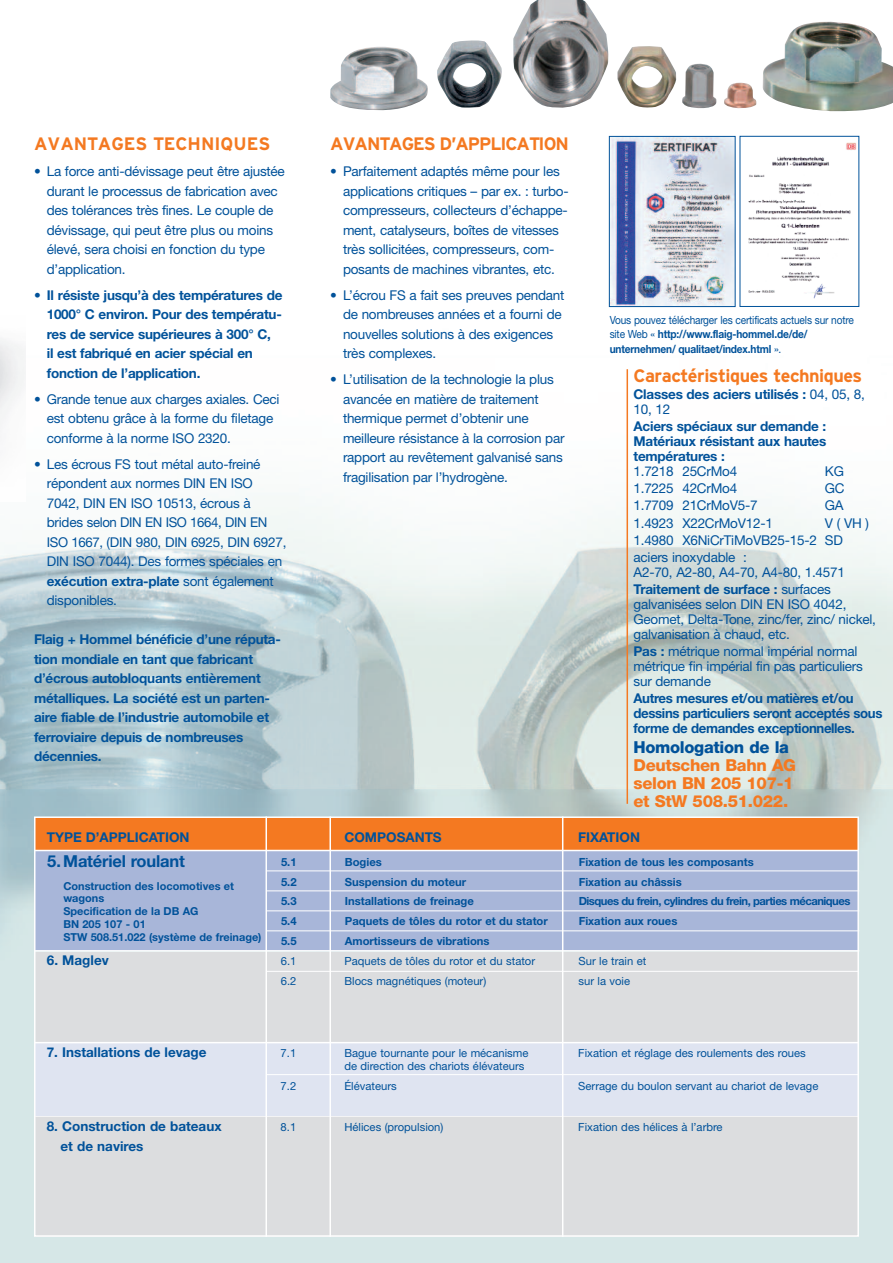
<style>
.page{position:relative;width:893px;height:1263px;background:#fff}
.page>*{position:absolute;margin:0;border:0;box-sizing:border-box;transform-origin:0 0}
.t1{font:700 18px "Luxmate";letter-spacing:-.03em;color:#f47921}
.t2{font:700 18px "Luxmate";letter-spacing:-.055em;color:#f47921}
.t3{font:700 18px "Luxmate";color:#f47921}
.t4{font:800 16.5px/18px "Helvetica Neue";letter-spacing:-.02em;color:#f47921}
.t5{font:700 16.5px "Helvetica Neue";letter-spacing:-.01em;color:#01529a}
.t6{font:800 16.5px "Helvetica Neue";letter-spacing:-.02em;color:#01529a}
.t7{font:13.5px/19.5px "Helvetica Neue";letter-spacing:-.015em;color:#01529a}
.t8{font:700 13.5px/19.5px "Helvetica Neue";letter-spacing:-.015em;color:#01529a}
.t9{font:13.5px/15px "Helvetica Neue Bold TT";letter-spacing:-.015em;color:#01529a;text-align:justify}
.t10{font:11.25px "Helvetica Neue";color:#01529a}
.t11{font:11.25px "Helvetica Neue Bold TT";color:#01529a}
.t12{font:700 11.25px/14.2px "Helvetica Neue";letter-spacing:-.015em;color:#01529a;scale:.9 1}
.t13{font:11.25px "Helvetica Neue Bold TT";letter-spacing:-.045em;color:#01529a}
.t14{font:10.95px/12.8px "Helvetica Neue Bold TT";color:#01529a}
.s1{font-weight:400}
.s2{font-weight:700}
.s3{font-family:"Helvetica Neue"}
.s4{font-family:"Helvetica Neue Bold TT"}
</style>
<div class="page">
<img style="left:0;top:277px;width:893px;height:986px">
<div style="left:34px;top:851px;width:824px;height:100px;background:#a8b6d9"></div>
<div style="left:34px;top:817px;width:825px;height:33px;background:#f47921"></div>
<hr style="left:0;top:669px;width:1px;height:122px;background:#fff">
<div style="left:34px;top:952px;width:825px;height:90px;background:#dcdddf"></div>
<div style="left:34px;top:1116px;width:825px;height:121px;background:#dcdddf"></div>
<hr style="left:626px;top:369px;width:2px;height:435px;background:#f47921">
<hr style="left:35px;top:1115px;width:823px;height:2px;background:#fff">
<img style="left:0;top:277px;width:26px;height:224px">
<img style="left:330px;top:0;width:563px;height:112px">
<img style="left:611px;top:138px;width:122px;height:167px">
<div style="left:609px;top:136px;width:126px;height:171px;border:1px solid #01529a"></div>
<img style="left:742px;top:142px;width:115px;height:163px">
<div style="left:740px;top:136px;width:119px;height:171px;border:1px solid #01529a"></div>
<div style="left:35px;top:1043px;width:822px;height:72px;background:#dfe4f1"></div>
<hr style="left:265px;top:816px;width:2px;height:421px;background:#fff">
<hr style="left:329px;top:816px;width:2px;height:421px;background:#fff">
<hr style="left:562px;top:816px;width:1px;height:421px;background:#fff">
<hr style="left:266px;top:971px;width:593px;height:1px;background:#fff">
<hr style="left:34px;top:850px;width:825px;height:1px;background:#fff">
<hr style="left:34px;top:1042px;width:825px;height:1px;background:#fff">
<div style="left:34px;top:816px;width:825px;height:421px;border:2px solid #fff"></div>
<hr style="left:34px;top:950px;width:825px;height:1px;background:#fff">
<hr style="left:267px;top:930px;width:592px;height:1px;background:#fff">
<hr style="left:267px;top:910px;width:592px;height:1px;background:#fff">
<hr style="left:267px;top:890px;width:592px;height:1px;background:#fff">
<hr style="left:267px;top:870px;width:592px;height:1px;background:#fff">
<hr style="left:266px;top:1074px;width:593px;height:1px;background:#fff">
<h1 class="t3" style="left:34px;top:134px;width:238px">AVANTAGES TECHNIQUES</h1>
<p class="t7" style="left:47px;top:163px;width:240px;text-indent:-13px">• La force anti-dévissage peut être ajustée durant le processus de fabrication avec des tolérances très fines. Le couple de dévissage, qui peut être plus ou moins élevé, sera choisi en fonction du type d’application.</p>
<p class="t8" style="left:47px;top:286px;width:237px;text-indent:-13px"><span class="s1">•</span> Il résiste jusqu’à des températures de 1000° C environ. Pour des températu&shy;res de service supérieures à 300° C,<br>il est fabriqué en acier spécial en fonction de l’application.</p>
<p class="t7" style="left:47px;top:390px;width:234px;text-indent:-13px">• Grande tenue aux charges axiales. Ceci est obtenu grâce à la forme du filetage conforme à la norme ISO 2320.</p>
<p class="t7" style="left:47px;top:455px;width:241px;text-indent:-13px">• Les écrous FS tout métal auto-freiné répondent aux normes DIN EN ISO<br>7042, DIN EN ISO 10513, écrous à brides selon DIN EN ISO 1664, DIN EN<br>ISO 1667, (DIN 980, DIN 6925, DIN 6927,<br>DIN ISO 7044). Des formes spéciales en <span class="s2">exécution extra-plate</span> sont également disponibles.</p>
<p class="t8" style="left:34px;top:631px;width:248px">Flaig + Hommel bénéficie d’une réputa&shy;tion mondiale en tant que fabricant d’écrous autobloquants entièrement métalliques. La société est un parten&shy;aire fiable de l’industrie automobile et ferroviaire depuis de nombreuses décennies.</p>
<h1 class="t2" style="left:330px;top:134px;width:240px">AVANTAGES D’APPLICATION</h1>
<p class="t7" style="left:343px;top:163px;width:227px;text-indent:-13px">• Parfaitement adaptés même pour les applications critiques – par ex. : turbo&shy;compresseurs, collecteurs d’échappe&shy;ment, catalyseurs, boîtes de vitesses très sollicitées, compresseurs, com&shy;posants de machines vibrantes, etc.</p>
<p class="t7" style="left:343px;top:286px;width:223px;text-indent:-13px">• L’écrou FS a fait ses preuves pendant de nombreuses années et a fourni de nouvelles solutions à des exigences très complexes.</p>
<p class="t7" style="left:343px;top:371px;width:223px;text-indent:-13px">• L’utilisation de la technologie la plus avancée en matière de traitement thermique permet d’obtenir une meilleure résistance à la corrosion par rapport au revêtement galvanisé sans fragilisation par l’hydrogène.</p>
<h1 class="t1" style="left:633px;top:365px;width:230px">Caractéristiques techniques</h1>
<p class="t12" style="left:610px;top:314px;width:273px"><span class="s1">Vous pouvez télécharger les certificats actuels sur notre site Web «</span> http://www.flaig-hommel.de/de/ unternehmen/ qualitaet/index.html <span class="s1">».</span></p>
<p class="t9" style="left:633px;top:386px;width:233px">Classes des aciers utilisés : <span class="s3">04, 05, 8,</span></p>
<p class="t7" style="left:633px;top:401px;width:38px">10, 12</p>
<p class="t9" style="left:633px;top:418px;width:194px">Aciers spéciaux sur demande :<br>Matériaux résistant aux hautes températures :</p>
<p class="t7" style="left:633px;top:463px;width:105px">1.7218 25CrMo4</p>
<p class="t7" style="left:825px;top:463px;width:21px">KG</p>
<p class="t7" style="left:633px;top:480px;width:105px">1.7225 42CrMo4</p>
<p class="t7" style="left:825px;top:480px;width:21px">GC</p>
<p class="t7" style="left:633px;top:497px;width:126px">1.7709 21CrMoV5-7</p>
<p class="t7" style="left:825px;top:497px;width:20px">GA</p>
<p class="t7" style="left:633px;top:514px;width:141px">1.4923 X22CrMoV12-1</p>
<p class="t7" style="left:633px;top:516px;width:237px;line-height:17.1px;text-indent:191px">V(VH)<br>1.4980 X6NiCrTiMoVB25-15-2 SD aciers inoxydable :</p>
<p class="t7" style="left:633px;top:564px;width:213px">A2-70, A2-80, A4-70, A4-80, 1.4571</p>
<p class="t9" style="left:633px;top:581px;width:199px">Traitement de surface : <span class="s3">surfaces</span></p>
<p class="t7" style="left:633px;top:598px;width:244px;line-height:15px">galvanisées selon DIN EN ISO 4042,<br>Geomet, Delta-Tone, zinc/fer, zinc/ nickel, galvanisation à chaud, etc.</p>
<p class="t7" style="left:633px;top:645px;width:231px;line-height:15px"><span class="s4">Pas :</span> métrique normal impérial normal métrique fin impérial fin pas particuliers sur demande</p>
<p class="t9" style="left:633px;top:690px;width:250px;text-align:left">Autres mesures et/ou matières et/ou dessins particuliers seront acceptés sous forme de demandes exceptionnelles.</p>
<p class="t6" style="left:633px;top:742px;width:157px">Homologation de la</p>
<p class="t4" style="left:633px;top:758px;width:164px">Deutschen Bahn AG selon BN 205 107-1 et StW 508.51.022.</p>
<p class="t9" style="left:47px;top:829px;width:144px">TYPE D’APPLICATION</p>
<p class="t9" style="left:344px;top:829px;width:99px">COMPOSANTS</p>
<p class="t9" style="left:578px;top:829px;width:63px">FIXATION</p>
<p class="t5" style="left:47px;top:855px;width:139px">5.Matériel roulant</p>
<p class="t11" style="left:281px;top:851px;width:17px">5.1</p>
<p class="t11" style="left:345px;top:851px;width:39px">Bogies</p>
<p class="t11" style="left:579px;top:851px;width:176px">Fixation de tous les composants</p>
<p class="t11" style="left:281px;top:871px;width:17px">5.2</p>
<p class="t11" style="left:345px;top:871px;width:123px">Suspension du moteur</p>
<p class="t11" style="left:579px;top:871px;width:105px">Fixation au châssis</p>
<p class="t11" style="left:281px;top:891px;width:17px">5.3</p>
<p class="t11" style="left:345px;top:891px;width:131px">Installations de freinage</p>
<p class="t13" style="left:579px;top:891px;width:273px">Disques du frein, cylindres du frein, parties mécaniques</p>
<p class="t11" style="left:281px;top:911px;width:17px">5.4</p>
<p class="t11" style="left:345px;top:911px;width:205px">Paquets de tôles du rotor et du stator</p>
<p class="t11" style="left:579px;top:911px;width:100px">Fixation aux roues</p>
<p class="t11" style="left:281px;top:931px;width:17px">5.5</p>
<p class="t11" style="left:345px;top:931px;width:146px">Amortisseurs de vibrations</p>
<p class="t14" style="left:63px;top:879px;width:200px">Construction des locomotives et wagons<br>Specification de la DB AG<br>BN 205 107 - 01<br>STW 508.51.022 (système de freinage)</p>
<p class="t8" style="left:47px;top:952px;width:63px">6. Maglev</p>
<p class="t10" style="left:281px;top:957px;width:17px">6.1</p>
<p class="t10" style="left:345px;top:957px;width:192px">Paquets de tôles du rotor et du stator</p>
<p class="t10" style="left:578px;top:957px;width:69px">Sur le train et</p>
<p class="t10" style="left:281px;top:977px;width:17px">6.2</p>
<p class="t10" style="left:345px;top:977px;width:143px">Blocs magnétiques (moteur)</p>
<p class="t10" style="left:578px;top:977px;width:53px">sur la voie</p>
<p class="t8" style="left:47px;top:1043px;width:161px">7. Installations de levage</p>
<p class="t10" style="left:281px;top:1048px;width:17px">7.1</p>
<p class="t10" style="left:344px;top:1048px;width:185px">Bague tournante pour le mécanisme</p>
<p class="t10" style="left:578px;top:1048px;width:229px">Fixation et réglage des roulements des roues</p>
<p class="t10" style="left:344px;top:1062px;width:181px">de direction des chariots élévateurs</p>
<p class="t10" style="left:281px;top:1082px;width:17px">7.2</p>
<p class="t10" style="left:344px;top:1082px;width:54px">Élévateurs</p>
<p class="t10" style="left:578px;top:1082px;width:242px">Serrage du boulon servant au chariot de levage</p>
<p class="t8" style="left:47px;top:1117px;width:176px">8. Construction de bateaux</p>
<p class="t10" style="left:281px;top:1123px;width:17px">8.1</p>
<p class="t10" style="left:344px;top:1123px;width:101px">Hélices (propulsion)</p>
<p class="t10" style="left:578px;top:1123px;width:146px">Fixation des hélices à l’arbre</p>
<p class="t8" style="left:61px;top:1137px;width:85px">et de navires</p>
</div>
